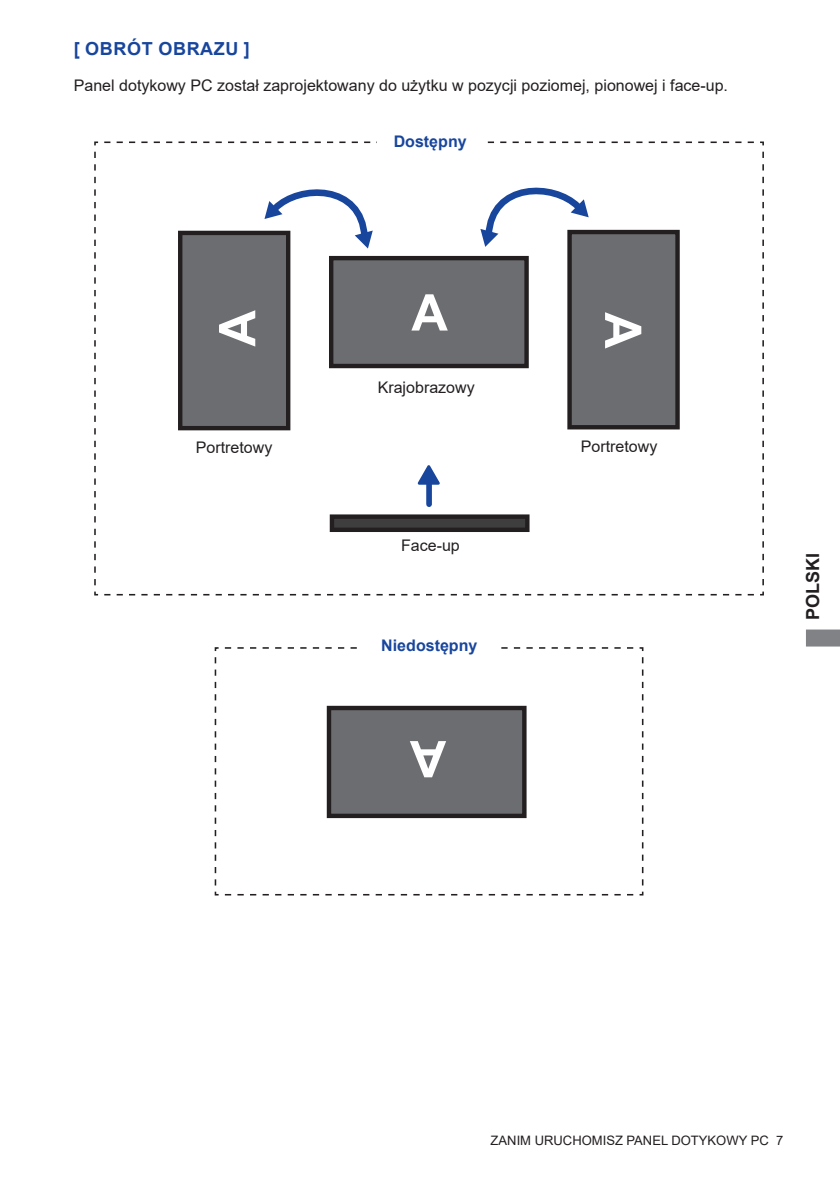
<style>
.page{position:relative;width:840px;height:1191px;background:#fff}
.page>*{position:absolute;margin:0;border:0;box-sizing:border-box;transform-origin:0 0}
.Title23BI{font:700 50.6px "Arial";color:#fff}
.Title9BB{font:700 18px "Arial";letter-spacing:.035em;color:#18469d}
.t1{font:700 18px "Arial";color:#231f20}
.Body_text8R{font:16px "Arial";color:#231f20}
.Caption7R{font:16px "Arial";color:#231f20}
.Title8BB{font:700 16px "Arial";color:#18469d}
.Caption6R{font:16px "Arial";color:#231f20}
.t2{font:13px "Arial";color:#231f20}
</style>
<div class="page">
<svg style="left:806px;top:629px;width:33px;height:17px"></svg>
<svg style="left:94px;top:141px;width:670px;height:455px"></svg>
<div style="left:331px;top:258px;width:195px;height:108px;background:#6c6d70"></div>
<div style="left:329px;top:256px;width:199px;height:112px;border:4px solid #231f20"></div>
<div style="left:569px;top:232px;width:108px;height:195px;background:#6c6d70"></div>
<div style="left:567px;top:230px;width:112px;height:199px;border:4px solid #231f20"></div>
<div style="left:376px;top:133px;width:107px;height:21px;background:#fff"></div>
<div style="left:180px;top:233px;width:108px;height:195px;background:#6c6d70"></div>
<div style="left:178px;top:231px;width:112px;height:199px;border:4px solid #231f20"></div>
<div style="left:332px;top:516px;width:195px;height:14px;background:#3e3e3f"></div>
<div style="left:329px;top:514px;width:200px;height:18px;border:4px solid #231f20"></div>
<svg style="left:414px;top:461px;width:28px;height:26px"></svg>
<div style="left:426px;top:483px;width:5px;height:21px;background:#18469d"></div>
<svg style="left:264px;top:188px;width:108px;height:60px"></svg>
<svg style="left:480px;top:188px;width:108px;height:59px"></svg>
<svg style="left:214px;top:647px;width:430px;height:249px"></svg>
<div style="left:329px;top:708px;width:195px;height:108px;background:#6c6d70"></div>
<div style="left:326px;top:706px;width:200px;height:112px;border:4px solid #231f20"></div>
<div style="left:363px;top:637px;width:132px;height:21px;background:#fff"></div>
<p class="Title9BB" style="left:74px;top:36px;width:177px">[ OBRÓT OBRAZU ]</p>
<p class="Body_text8R" style="left:74px;top:75px;width:655px">Panel dotykowy PC został zaprojektowany do użytku w pozycji poziomej, pionowej i face-up.</p>
<p class="Title23BI" style="left:202px;top:346px;width:38px;rotate:-90deg">A</p>
<p class="Caption7R" style="left:196px;top:436px;width:78px">Portretowy</p>
<p class="Title8BB" style="left:393px;top:130px;width:74px">Dostępny</p>
<p class="Title23BI" style="left:411px;top:277px;width:38px">A</p>
<p class="Caption7R" style="left:377px;top:376px;width:98px">Krajobrazowy</p>
<p class="Caption6R" style="left:401px;top:535px;width:60px">Face-up</p>
<p class="Title8BB" style="left:381px;top:634px;width:98px">Niedostępny</p>
<p class="Title23BI" style="left:446px;top:794px;width:38px;rotate:-180deg">A</p>
<p class="Title23BI" style="left:658px;top:312px;width:38px;rotate:90deg">A</p>
<p class="Caption7R" style="left:580px;top:435px;width:78px">Portretowy</p>
<p class="t1" style="left:799px;top:620px;width:69px;rotate:-90deg">POLSKI</p>
<p class="t2" style="left:490px;top:1131px;width:294px">ZANIM URUCHOMISZ PANEL DOTYKOWY PC 7</p>
</div>
